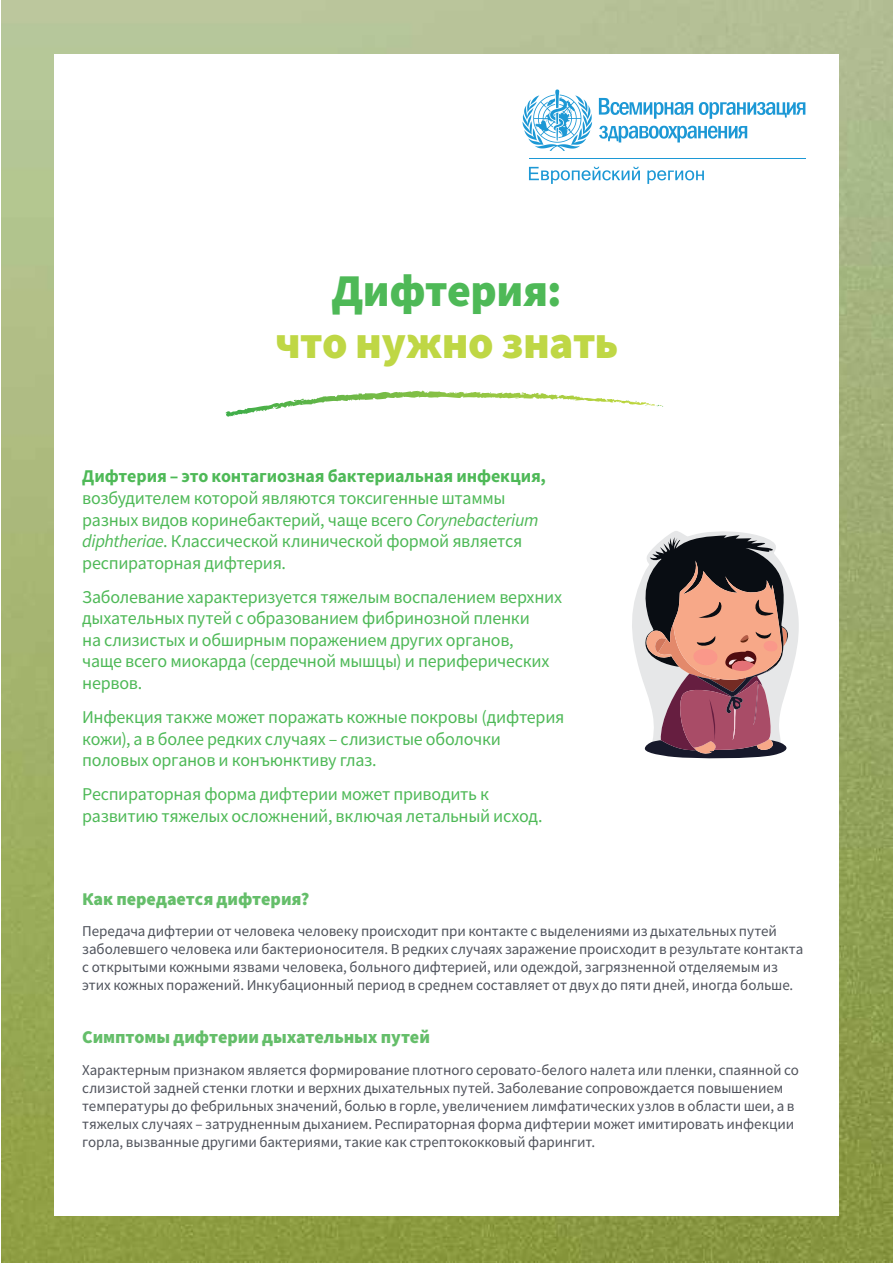
<style>
.page{position:relative;width:893px;height:1263px;background:#fff}
.page>*{position:absolute;margin:0;border:0;box-sizing:border-box;transform-origin:0 0}
.t1{font:900 45.6px "Source Sans Pro";letter-spacing:-.015em;color:#bfd745}
.t2{font:900 45.6px "Source Sans Pro";letter-spacing:-.01em;color:#4eb957}
.t3{font:18px/21.6px "Source Sans Pro";letter-spacing:-.015em;color:#4eb957}
.t4{font:900 18px "Source Sans Pro";letter-spacing:-.005em;color:#65be6a}
.t5{font:700 18px "Source Sans Pro";letter-spacing:-.005em;color:#4eb957}
.t6{font:15px/18px "Source Sans Pro";letter-spacing:-.01em;color:#50535c}
.t7{font:15px/18px "Source Sans Pro";letter-spacing:-.005em;color:#4f535c}
.s1{font-style:italic}
</style>
<div class="page">
<img style="left:1px;top:0;width:892px;height:1263px">
<div style="left:55px;top:54px;width:784px;height:1161px;background:#fff"></div>
<svg style="left:557px;top:396px;width:4px;height:4px"></svg>
<svg style="left:645px;top:403px;width:18px;height:4px"></svg>
<svg style="left:623px;top:400px;width:14px;height:5px"></svg>
<svg style="left:567px;top:395px;width:7px;height:5px"></svg>
<svg style="left:488px;top:392px;width:4px;height:6px"></svg>
<svg style="left:225px;top:391px;width:203px;height:26px"></svg>
<svg style="left:632px;top:531px;width:167px;height:228px"></svg>
<hr style="left:529px;top:158px;width:276px;height:1px;background:#1c98d5">
<svg style="left:599px;top:98px;width:94px;height:21px"></svg>
<svg style="left:599px;top:126px;width:148px;height:16px"></svg>
<svg style="left:522px;top:90px;width:70px;height:61px"></svg>
<svg style="left:699px;top:102px;width:106px;height:17px"></svg>
<svg style="left:529px;top:167px;width:111px;height:17px"></svg>
<svg style="left:647px;top:170px;width:57px;height:14px"></svg>
<h1 class="t2" style="left:332px;top:260px;width:231px">Дифтерия:</h1>
<h1 class="t1" style="left:275px;top:311px;width:345px">что нужно знать</h1>
<p class="t5" style="left:82px;top:464px;width:465px">Дифтерия – это контагиозная бактериальная инфекция,</p>
<p class="t3" style="left:82px;top:487px;width:458px">возбудителем которой являются токсигенные штаммы разных видов коринебактерий, чаще всего <span class="s1">Corynebacterium diphtheriae</span>. Классической клинической формой является респираторная дифтерия.</p>
<p class="t3" style="left:82px;top:586px;width:481px">Заболевание характеризуется тяжелым воспалением верхних дыхательных путей с образованием фибринозной пленки<br>на слизистых и обширным поражением других органов,<br>чаще всего миокарда (сердечной мышцы) и периферических нервов.</p>
<p class="t3" style="left:82px;top:706px;width:484px">Инфекция также может поражать кожные покровы (дифтерия кожи), а в более редких случаях – слизистые оболочки половых органов и конъюнктиву глаз.</p>
<p class="t3" style="left:82px;top:783px;width:462px">Респираторная форма дифтерии может приводить к развитию тяжелых осложнений, включая летальный исход.</p>
<p class="t4" style="left:82px;top:887px;width:229px">Как передается дифтерия?</p>
<p class="t7" style="left:82px;top:922px;width:722px">Передача дифтерии от человека человеку происходит при контакте с выделениями из дыхательных путей заболевшего человека или бактерионосителя. В редких случаях заражение происходит в результате контакта с открытыми кожными язвами человека, больного дифтерией, или одеждой, загрязненной отделяемым из этих кожных поражений. Инкубационный период в среднем составляет от двух до пяти дней, иногда больше.</p>
<p class="t4" style="left:82px;top:1024px;width:349px">Симптомы дифтерии дыхательных путей</p>
<p class="t6" style="left:82px;top:1061px;width:718px">Характерным признаком является формирование плотного серовато-белого налета или пленки, спаянной со слизистой задней стенки глотки и верхних дыхательных путей. Заболевание сопровождается повышением температуры до фебрильных значений, болью в горле, увеличением лимфатических узлов в области шеи, а в тяжелых случаях – затрудненным дыханием. Респираторная форма дифтерии может имитировать инфекции горла, вызванные другими бактериями, такие как стрептококковый фарингит.</p>
</div>
